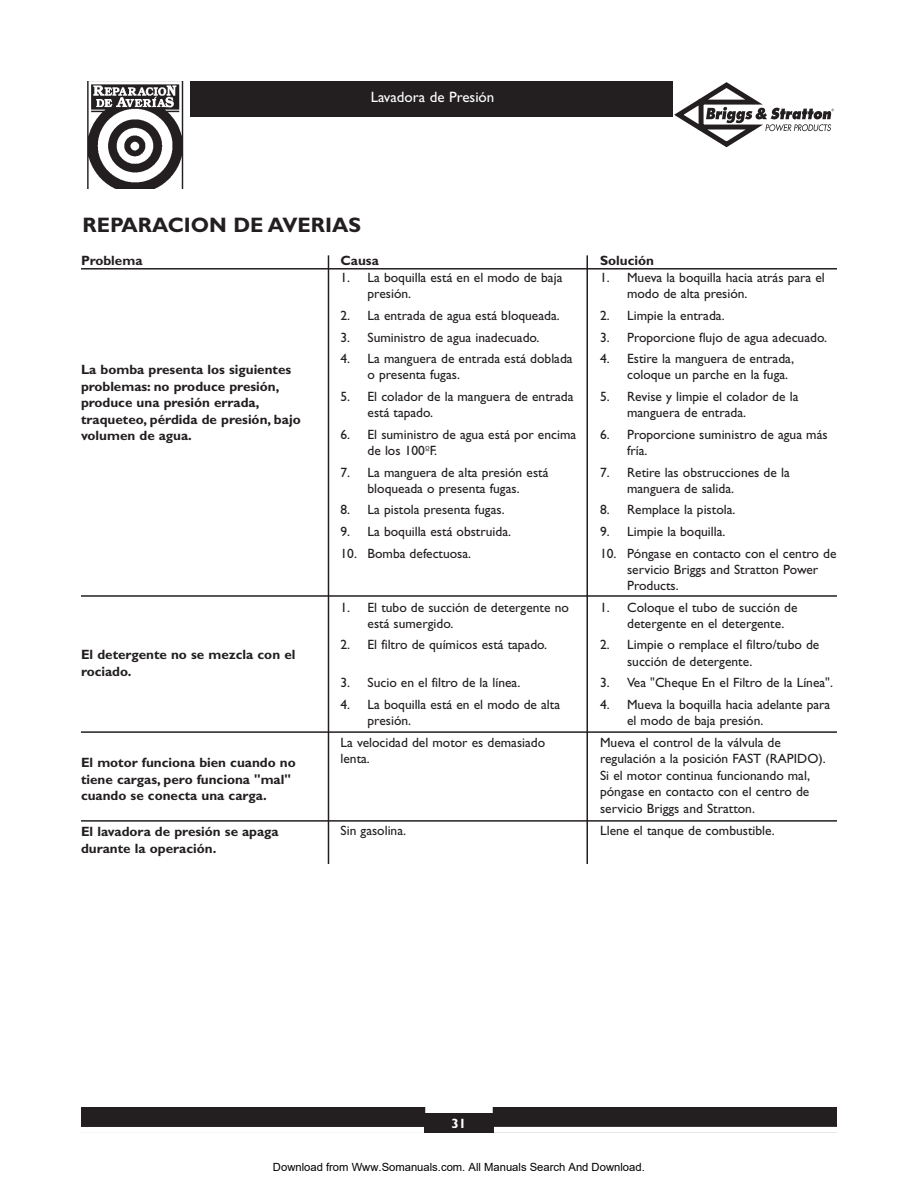
<style>
.page{position:relative;width:918px;height:1188px;background:#fff}
.page>*{position:absolute;margin:0;border:0;box-sizing:border-box;transform-origin:0 0}
.t1{font:700 21px "Gill Sans";color:#231f20}
.t2{font:15px "Gill Sans";color:#fff}
.t3{font:13.5px/16.2px "Gill Sans";color:#231f20}
.t4{font:700 13.5px/16.5px "Gill Sans";color:#231f20}
.t5{font:700 13.5px "Gill Sans";color:#fff}
.t6{font:11.25px "Arial";color:#000}
.s1{font-family:"Eurostile Extended Roman DTC"}
</style>
<div class="page">
<svg style="left:674px;top:82px;width:160px;height:66px"></svg>
<div style="left:190px;top:81px;width:483px;height:36px;background:#231f20"></div>
<div style="left:81px;top:1107px;width:756px;height:26px;background:#231f20"></div>
<div style="left:425px;top:1107px;width:68px;height:6px;background:#fff"></div>
<div style="left:494px;top:1127px;width:343px;height:6px;background:#fff"></div>
<div style="left:81px;top:1127px;width:343px;height:6px;background:#fff"></div>
<img style="left:87px;top:81px;width:97px;height:108px">
<hr style="left:81px;top:268px;width:756px;height:2px;background:#231f20">
<hr style="left:81px;top:595px;width:756px;height:2px;background:#231f20">
<hr style="left:81px;top:731px;width:756px;height:2px;background:#231f20">
<hr style="left:81px;top:820px;width:756px;height:2px;background:#231f20">
<hr style="left:328px;top:255px;width:1px;height:609px;background:#231f20">
<hr style="left:586px;top:255px;width:2px;height:609px;background:#231f20">
<p class="t2" style="left:371px;top:92px;width:125px">Lavadora de Presión</p>
<h1 class="t1" style="left:82px;top:217px;width:280px">REPARACION DE AVERIAS</h1>
<p class="t4" style="left:81px;top:253px;width:63px">Problema</p>
<p class="t4" style="left:341px;top:253px;width:40px">Causa</p>
<p class="t3" style="left:368px;top:271px;width:196px;text-indent:-27px">1. La boquilla está en el modo de baja presión.</p>
<p class="t3" style="left:341px;top:309px;width:221px">2. La entrada de agua está bloqueada.</p>
<p class="t3" style="left:341px;top:331px;width:201px">3. Suministro de agua inadecuado.</p>
<p class="t3" style="left:368px;top:352px;width:207px;text-indent:-27px">4. La manguera de entrada está doblada o presenta fugas.</p>
<p class="t3" style="left:368px;top:390px;width:208px;text-indent:-27px">5. El colador de la manguera de entrada está tapado.</p>
<p class="t3" style="left:368px;top:428px;width:210px;text-indent:-27px">6. El suministro de agua está por encima de los 100<span class="s1">º</span>F.</p>
<p class="t3" style="left:341px;top:466px;width:209px;text-align:center">7. La manguera de alta presión está bloqueada o presenta fugas.</p>
<p class="t3" style="left:341px;top:503px;width:166px">8. La pistola presenta fugas.</p>
<p class="t3" style="left:341px;top:525px;width:172px">9. La boquilla está obstruida.</p>
<p class="t3" style="left:341px;top:547px;width:132px">10. Bomba defectuosa.</p>
<p class="t4" style="left:81px;top:363px;width:221px">La bomba presenta los siguientes problemas: no produce presión, produce una presión errada, traqueteo, pérdida de presión, bajo volumen de agua.</p>
<p class="t4" style="left:81px;top:648px;width:216px">El detergente no se mezcla con el rociado.</p>
<p class="t4" style="left:81px;top:756px;width:216px">El motor funciona bien cuando no tiene cargas, pero funciona "mal" cuando se conecta una carga.</p>
<p class="t4" style="left:81px;top:825px;width:199px">El lavadora de presión se apaga durante la operación.</p>
<p class="t3" style="left:368px;top:601px;width:203px;text-indent:-27px">1. El tubo de succión de detergente no está sumergido.</p>
<p class="t3" style="left:341px;top:638px;width:208px">2. El filtro de químicos está tapado.</p>
<p class="t3" style="left:341px;top:676px;width:181px">3. Sucio en el filtro de la línea.</p>
<p class="t3" style="left:368px;top:698px;width:194px;text-indent:-27px">4. La boquilla está en el modo de alta presión.</p>
<p class="t3" style="left:341px;top:736px;width:206px">La velocidad del motor es demasiado lenta.</p>
<p class="t3" style="left:341px;top:824px;width:67px">Sin gasolina.</p>
<p class="t4" style="left:600px;top:253px;width:55px">Solución</p>
<p class="t3" style="left:627px;top:271px;width:199px;text-indent:-27px">1. Mueva la boquilla hacia atrás para el modo de alta presión.</p>
<p class="t3" style="left:600px;top:309px;width:126px">2. Limpie la entrada.</p>
<p class="t3" style="left:600px;top:331px;width:228px">3. Proporcione flujo de agua adecuado.</p>
<p class="t3" style="left:627px;top:352px;width:168px;text-indent:-27px">4. Estire la manguera de entrada, coloque un parche en la fuga.</p>
<p class="t3" style="left:627px;top:390px;width:173px;text-indent:-27px">5. Revise y limpie el colador de la manguera de entrada.</p>
<p class="t3" style="left:627px;top:428px;width:202px;text-indent:-27px">6. Proporcione suministro de agua más fría.</p>
<p class="t3" style="left:627px;top:466px;width:164px;text-indent:-27px">7. Retire las obstrucciones de la manguera de salida.</p>
<p class="t3" style="left:600px;top:503px;width:137px">8. Remplace la pistola.</p>
<p class="t3" style="left:600px;top:525px;width:127px">9. Limpie la boquilla.</p>
<p class="t3" style="left:627px;top:547px;width:211px;text-indent:-27px">10. Póngase en contacto con el centro de servicio Briggs and Stratton Power<br>Products.</p>
<p class="t3" style="left:627px;top:601px;width:172px;text-indent:-27px">1. Coloque el tubo de succión de detergente en el detergente.</p>
<p class="t3" style="left:627px;top:638px;width:194px;text-indent:-27px">2. Limpie o remplace el filtro/tubo de succión de detergente.</p>
<p class="t3" style="left:600px;top:676px;width:234px">3. Vea "Cheque En el Filtro de la Línea".</p>
<p class="t3" style="left:627px;top:698px;width:205px;text-indent:-27px">4. Mueva la boquilla hacia adelante para el modo de baja presión.</p>
<p class="t3" style="left:600px;top:736px;width:227px">Mueva el control de la válvula de regulación a la posición FAST (RAPIDO).<br>Si el motor continua funcionando mal, póngase en contacto con el centro de servicio Briggs and Stratton.</p>
<p class="t3" style="left:600px;top:824px;width:176px">Llene el tanque de combustible.</p>
<p class="t5" style="left:452px;top:1119px;width:16px">31</p>
<p class="t6" style="left:273px;top:1160px;width:373px">Download from Www.Somanuals.com. All Manuals Search And Download.</p>
</div>
